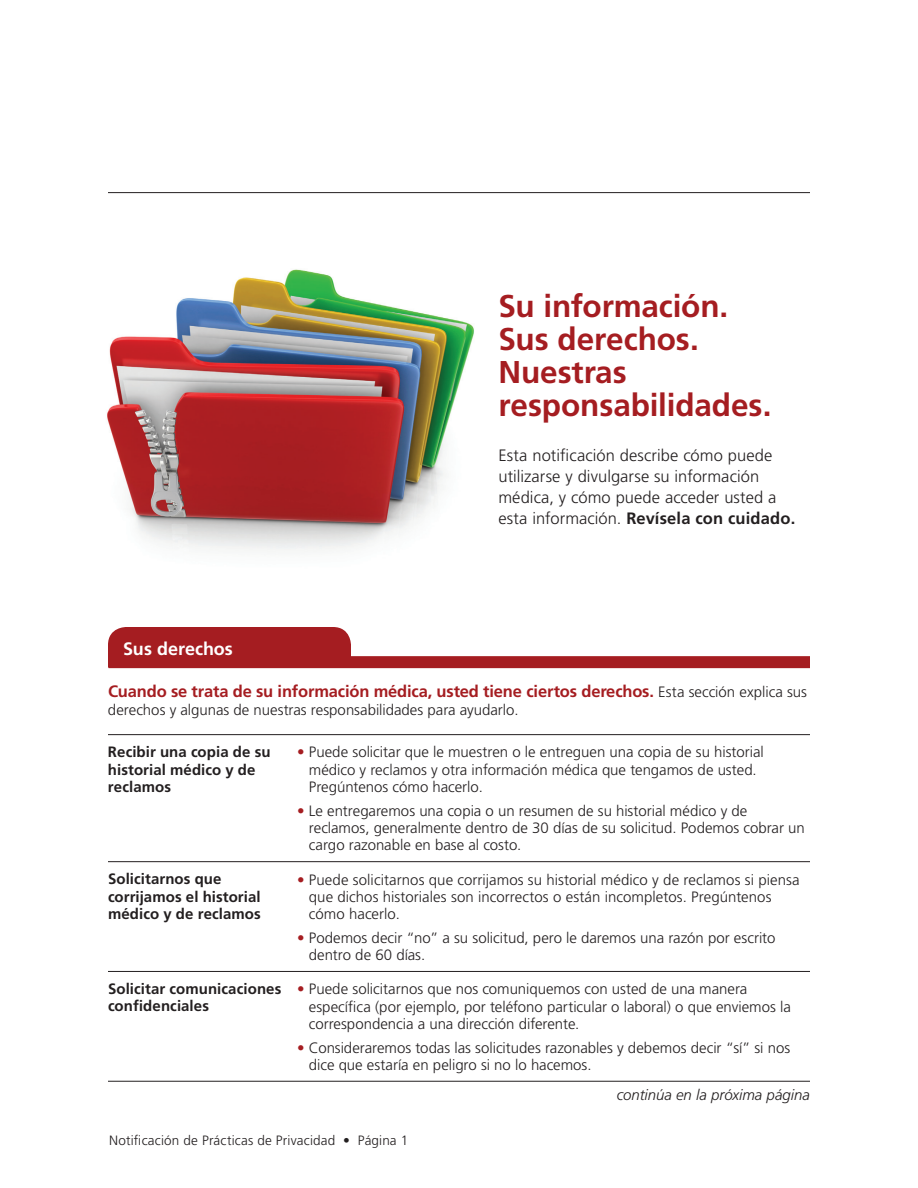
<style>
.page{position:relative;width:918px;height:1188px;background:#fff}
.page>*{position:absolute;margin:0;border:0;box-sizing:border-box;transform-origin:0 0}
.t1{font:700 31.5px/33px "Frutiger";letter-spacing:-.005em;color:#a51d21}
.t2{font:700 18px "Frutiger";color:#fff}
.t3{font:300 16.5px/21px "Frutiger";letter-spacing:.005em;color:#231f20}
.t4{font:700 16.5px "Frutiger";letter-spacing:-.01em;color:#a51d21}
.t5{font:300 15px/17.2px "Frutiger";color:#231f20}
.t6{font:700 15px/17.2px "Frutiger";letter-spacing:.005em;color:#231f20}
.t7{font:italic 300 15px "Frutiger";letter-spacing:-.005em;color:#231f20}
.t8{font:300 13.5px "Frutiger";letter-spacing:.015em;color:#231f20}
.s1{font-weight:700}
.s2{font-weight:300;font-size:15px;color:#231f20}
.s3{color:#a51d21}
</style>
<div class="page">
<hr style="left:108px;top:192px;width:702px;height:1px;background:#231f20">
<img style="left:107px;top:269px;width:367px;height:281px">
<div style="left:109px;top:656px;width:701px;height:12px;background:#a51d21"></div>
<div style="left:108px;top:627px;width:243px;height:41px;background:#a51d21"></div>
<hr style="left:108px;top:861px;width:189px;height:1px;background:#231f20">
<hr style="left:297px;top:861px;width:513px;height:1px;background:#231f20">
<hr style="left:108px;top:971px;width:189px;height:1px;background:#231f20">
<hr style="left:297px;top:971px;width:513px;height:1px;background:#231f20">
<hr style="left:108px;top:1081px;width:189px;height:1px;background:#231f20">
<hr style="left:297px;top:1081px;width:513px;height:1px;background:#231f20">
<hr style="left:108px;top:734px;width:189px;height:1px;background:#231f20">
<hr style="left:297px;top:734px;width:513px;height:1px;background:#231f20">
<h1 class="t1" style="left:498px;top:290px;width:275px">Su información.<br>Sus derechos.<br>Nuestras responsabilidades.</h1>
<p class="t3" style="left:498px;top:445px;width:298px">Esta notificación describe cómo puede utilizarse y divulgarse su información médica, y cómo puede acceder usted a esta información. <span class="s1">Revísela con cuidado.</span></p>
<h2 class="t2" style="left:123px;top:638px;width:111px">Sus derechos</h2>
<p class="t4" style="left:108px;top:681px;width:700px">Cuando se trata de su información médica, usted tiene ciertos derechos. <span class="s2">Esta sección explica sus</span></p>
<p class="t5" style="left:108px;top:701px;width:412px">derechos y algunas de nuestras responsabilidades para ayudarlo.</p>
<h3 class="t6" style="left:108px;top:743px;width:164px">Recibir una copia de su historial médico y de reclamos</h3>
<p class="t5" style="left:309px;top:744px;width:456px;text-indent:-12px"><span class="s3">•</span> Puede solicitar que le muestren o le entreguen una copia de su historial médico y reclamos y otra información médica que tengamos de usted.<br>Pregúntenos cómo hacerlo.</p>
<p class="t5" style="left:309px;top:802px;width:497px;text-indent:-12px"><span class="s3">•</span> Le entregaremos una copia o un resumen de su historial médico y de reclamos, generalmente dentro de 30 días de su solicitud. Podemos cobrar un cargo razonable en base al costo.</p>
<h3 class="t6" style="left:108px;top:870px;width:154px">Solicitarnos que corrijamos el historial médico y de reclamos</h3>
<p class="t5" style="left:309px;top:871px;width:492px;text-indent:-12px"><span class="s3">•</span> Puede solicitarnos que corrijamos su historial médico y de reclamos si piensa que dichos historiales son incorrectos o están incompletos. Pregúntenos cómo hacerlo.</p>
<p class="t5" style="left:309px;top:929px;width:468px;text-indent:-12px"><span class="s3">•</span> Podemos decir “no” a su solicitud, pero le daremos una razón por escrito dentro de 60 días.</p>
<h3 class="t6" style="left:108px;top:980px;width:175px">Solicitar comunicaciones confidenciales</h3>
<p class="t5" style="left:309px;top:980px;width:484px;text-indent:-12px"><span class="s3">•</span> Puede solicitarnos que nos comuniquemos con usted de una manera específica (por ejemplo, por teléfono particular o laboral) o que enviemos la correspondencia a una dirección diferente.</p>
<p class="t5" style="left:309px;top:1039px;width:483px;text-indent:-12px"><span class="s3">•</span> Consideraremos todas las solicitudes razonables y debemos decir “sí” si nos dice que estaría en peligro si no lo hacemos.</p>
<p class="t7" style="left:617px;top:1086px;width:195px">continúa en la próxima página</p>
<p class="t8" style="left:109px;top:1132px;width:301px">Notificación de Prácticas de Privacidad • Página 1</p>
</div>
